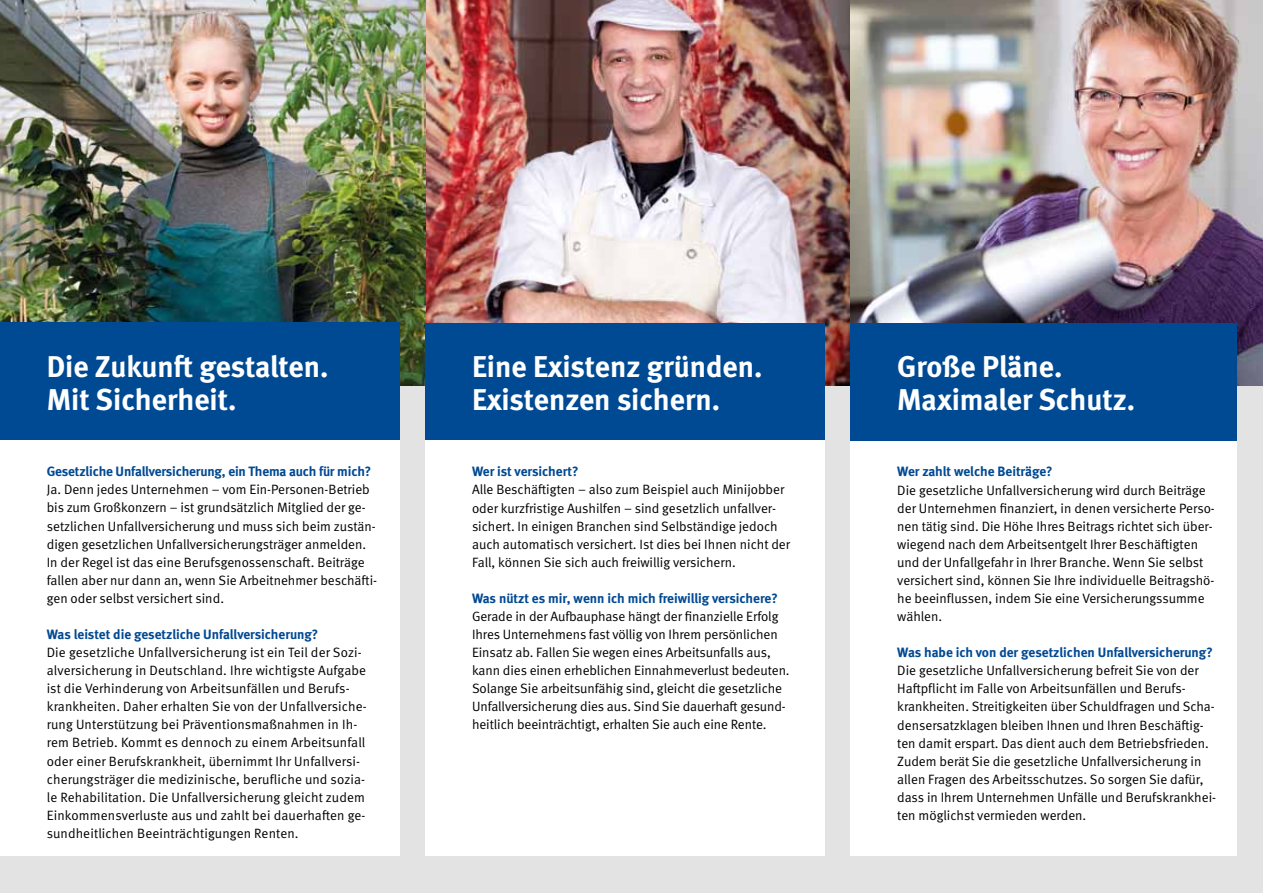
<style>
.page{position:relative;width:1263px;height:893px;background:#e3e3e3}
.page>*{position:absolute;margin:0;border:0;box-sizing:border-box;transform-origin:0 0}
.t1{font:700 30px/33px "DGUV Meta";color:#fff}
.t2{font:13.5px/18.1px "DGUV Meta";color:#000}
.t3{font:700 13.5px "DGUV Meta";letter-spacing:-.005em;color:#004993}
</style>
<div class="page">
<img style="left:0;top:0;width:1263px;height:386px">
<div style="left:0;top:440px;width:400px;height:416px;background:#fff"></div>
<div style="left:425px;top:323px;width:400px;height:118px;background:#004a93"></div>
<div style="left:425px;top:440px;width:400px;height:416px;background:#fff"></div>
<div style="left:850px;top:440px;width:387px;height:416px;background:#fff"></div>
<div style="left:0;top:323px;width:400px;height:117px;background:#004a93"></div>
<div style="left:850px;top:323px;width:387px;height:118px;background:#004a93"></div>
<h1 class="t1" style="left:47px;top:351px;width:283px">Die Zukunft gestalten.<br>Mit Sicherheit.</h1>
<h1 class="t1" style="left:472px;top:351px;width:292px">Eine Existenz gründen.<br>Existenzen sichern.</h1>
<h1 class="t1" style="left:897px;top:351px;width:239px">Große Pläne.<br>Maximaler Schutz.</h1>
<p class="t3" style="left:47px;top:464px;width:326px">Gesetzliche Unfallversicherung, ein Thema auch für mich?</p>
<p class="t2" style="left:47px;top:481px;width:332px">Ja. Denn jedes Unternehmen – vom Ein-Personen-Betrieb bis zum Großkonzern – ist grundsätzlich Mitglied der ge&shy;setzlichen Unfallversicherung und muss sich beim zustän&shy;digen gesetzlichen Unfallversicherungsträger anmelden.<br>In der Regel ist das eine Berufsgenossenschaft. Beiträge fallen aber nur dann an, wenn Sie Arbeitnehmer beschäfti&shy;gen oder selbst versichert sind.</p>
<p class="t3" style="left:47px;top:626px;width:273px">Was leistet die gesetzliche Unfallversicherung?</p>
<p class="t2" style="left:47px;top:644px;width:321px">Die gesetzliche Unfallversicherung ist ein Teil der Sozi&shy;alversicherung in Deutschland. Ihre wichtigste Aufgabe ist die Verhinderung von Arbeitsunfällen und Berufs&shy;krankheiten. Daher erhalten Sie von der Unfallversiche&shy;rung Unterstützung bei Präventionsmaßnahmen in Ih&shy;rem Betrieb. Kommt es dennoch zu einem Arbeitsunfall oder einer Berufskrankheit, übernimmt Ihr Unfallversi&shy;cherungsträger die medizinische, berufliche und sozia&shy;le Rehabilitation. Die Unfallversicherung gleicht zudem Einkommensverluste aus und zahlt bei dauerhaften ge&shy;sundheitlichen Beeinträchtigungen Renten.</p>
<p class="t3" style="left:472px;top:464px;width:108px">Wer ist versichert?</p>
<p class="t2" style="left:472px;top:481px;width:320px">Alle Beschäftigten – also zum Beispiel auch Minijobber oder kurzfristige Aushilfen – sind gesetzlich unfallver&shy;sichert. In einigen Branchen sind Selbständige jedoch auch automatisch versichert. Ist dies bei Ihnen nicht der Fall, können Sie sich auch freiwillig versichern.</p>
<p class="t3" style="left:472px;top:590px;width:307px">Was nützt es mir, wenn ich mich freiwillig versichere?</p>
<p class="t2" style="left:472px;top:607px;width:319px">Gerade in der Aufbauphase hängt der finanzielle Erfolg Ihres Unternehmens fast völlig von Ihrem persönlichen Einsatz ab. Fallen Sie wegen eines Arbeitsunfalls aus, kann dies einen erheblichen Einnahmeverlust bedeuten.<br>Solange Sie arbeitsunfähig sind, gleicht die gesetzliche Unfallversicherung dies aus. Sind Sie dauerhaft gesund&shy;heitlich beeinträchtigt, erhalten Sie auch eine Rente.</p>
<p class="t3" style="left:897px;top:464px;width:157px">Wer zahlt welche Beiträge?</p>
<p class="t2" style="left:897px;top:481px;width:319px">Die gesetzliche Unfallversicherung wird durch Beiträge der Unternehmen finanziert, in denen versicherte Perso&shy;nen tätig sind. Die Höhe Ihres Beitrags richtet sich über&shy;wiegend nach dem Arbeitsentgelt Ihrer Beschäftigten und der Unfallgefahr in Ihrer Branche. Wenn Sie selbst versichert sind, können Sie Ihre individuelle Beitragshö&shy;he beeinflussen, indem Sie eine Versicherungssumme wählen.</p>
<p class="t3" style="left:897px;top:644px;width:317px">Was habe ich von der gesetzlichen Unfallversicherung?</p>
<p class="t2" style="left:897px;top:662px;width:320px">Die gesetzliche Unfallversicherung befreit Sie von der Haftpflicht im Falle von Arbeitsunfällen und Berufs&shy;krankheiten. Streitigkeiten über Schuldfragen und Scha&shy;densersatzklagen bleiben Ihnen und Ihren Beschäftig&shy;ten damit erspart. Das dient auch dem Betriebsfrieden.<br>Zudem berät Sie die gesetzliche Unfallversicherung in allen Fragen des Arbeitsschutzes. So sorgen Sie dafür, dass in Ihrem Unternehmen Unfälle und Berufskrankhei&shy;ten möglichst vermieden werden.</p>
</div>
